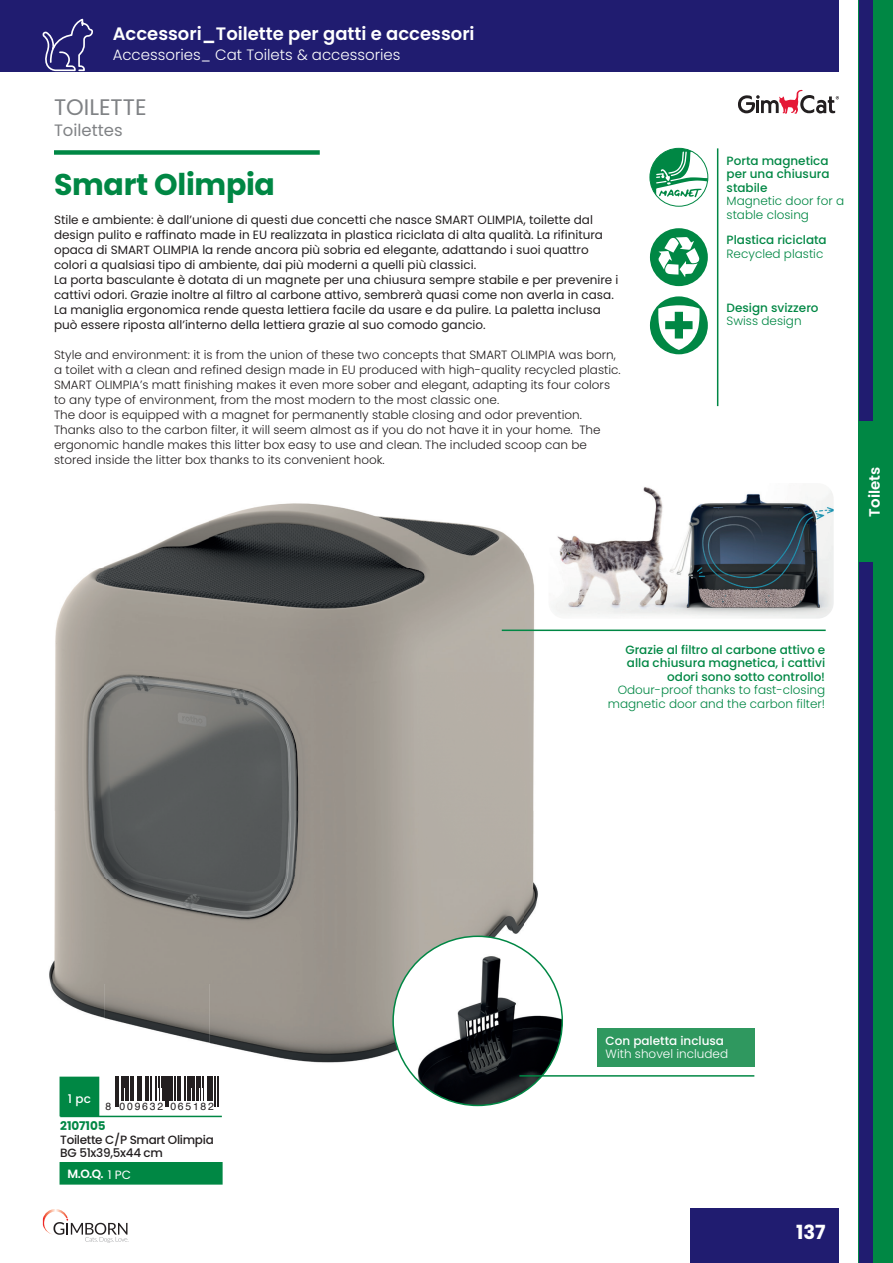
<style>
.page{position:relative;width:893px;height:1263px;background:#fff}
.page>*{position:absolute;margin:0;border:0;box-sizing:border-box;transform-origin:0 0}
.t1{font:700 30px "Poppins";letter-spacing:-.01em;color:#008744}
.t2{font:22.5px "Poppins";color:#808285}
.t3{font:700 19.5px "Poppins";color:#fff}
.t4{font:600 18px "Poppins";color:#fff}
.t5{font:16.5px "Poppins";color:#808285}
.t6{font:300 15px "Poppins";color:#fff}
.t7{font:600 15px "Poppins";color:#fff}
.t8{font:12px/15px "Poppins";color:#231f20}
.t9{font:300 12px/15px "Poppins";color:#231f20}
.t10{font:500 12px/13.5px "Poppins";color:#008744;text-align:right}
.t11{font:300 12px/13.5px "Poppins";color:#008744;text-align:right}
.t12{font:500 12px/13.5px "Poppins";letter-spacing:-.025em;color:#231f20}
.t13{font:500 12px "Poppins";color:#fff}
.t14{font:300 12px "Poppins";color:#fff}
.t15{font:600 12px "Poppins";color:#fff}
.t16{font:700 12px "Poppins";letter-spacing:-.005em;color:#008744}
.t17{font:10.35px "Helvetica";letter-spacing:.17em;color:#231f20}
.s1{font-weight:400}
</style>
<div class="page">
<div style="left:872px;top:0;width:21px;height:1263px;background:#008744"></div>
<div style="left:859px;top:0;width:13px;height:1263px;background:#201c70"></div>
<div style="left:0;top:0;width:839px;height:71px;background:#201c70"></div>
<div style="left:690px;top:1209px;width:149px;height:54px;background:#201c70"></div>
<svg style="left:43px;top:1209px;width:86px;height:34px"></svg>
<div style="left:859px;top:421px;width:34px;height:141px;background:#008744"></div>
<svg style="left:41px;top:18px;width:53px;height:54px"></svg>
<div style="left:54px;top:150px;width:266px;height:5px;background:#008744"></div>
<img style="left:49px;top:503px;width:475px;height:481px">
<img style="left:524px;top:555px;width:53px;height:532px">
<img style="left:50px;top:984px;width:55px;height:103px">
<img style="left:105px;top:984px;width:105px;height:93px">
<img style="left:210px;top:984px;width:215px;height:103px">
<img style="left:104px;top:1077px;width:122px;height:10px">
<svg style="left:115px;top:1077px;width:103px;height:29px"></svg>
<img style="left:393px;top:936px;width:169px;height:169px;border-radius:85px">
<hr style="left:519px;top:1075px;width:235px;height:1px;background:#008744">
<div style="left:597px;top:1028px;width:157px;height:39px;background:#2f985f"></div>
<hr style="left:717px;top:148px;width:1px;height:258px;background:#008744">
<div style="left:650px;top:296px;width:58px;height:58px;background:#008744;border-radius:50%"></div>
<svg style="left:658px;top:305px;width:41px;height:45px"></svg>
<div style="left:650px;top:228px;width:58px;height:58px;background:#008744;border-radius:50%"></div>
<svg style="left:658px;top:237px;width:42px;height:40px"></svg>
<div style="left:650px;top:148px;width:58px;height:58px;background:#008744;border-radius:50%"></div>
<svg style="left:656px;top:152px;width:53px;height:55px"></svg>
<div style="left:650px;top:148px;width:58px;height:59px;border:1px solid #008744;border-radius:50%"></div>
<img style="left:549px;top:487px;width:285px;height:132px">
<hr style="left:502px;top:629px;width:324px;height:2px;background:#008744">
<div style="left:60px;top:1163px;width:162px;height:21px;background:#008744"></div>
<div style="left:60px;top:1162px;width:163px;height:22px;border:2px solid #008744"></div>
<div style="left:60px;top:1077px;width:39px;height:39px;background:#008744"></div>
<hr style="left:60px;top:1116px;width:162px;height:1px;background:#008744">
<svg style="left:738px;top:90px;width:101px;height:24px"></svg>
<h3 class="t4" style="left:113px;top:23px;width:363px">Accessori_Toilette per gatti e accessori</h3>
<p class="t6" style="left:113px;top:46px;width:289px">Accessories_ Cat Toilets &amp; accessories</p>
<h2 class="t2" style="left:54px;top:94px;width:94px">TOILETTE</h2>
<h3 class="t5" style="left:54px;top:121px;width:70px">Toilettes</h3>
<h1 class="t1" style="left:54px;top:167px;width:223px">Smart Olimpia</h1>
<p class="t8" style="left:54px;top:212px;width:566px">Stile e ambiente: è dall’unione di questi due concetti che nasce SMART OLIMPIA, toilette dal design pulito e raffinato made in EU realizzata in plastica riciclata di alta qualità. La rifinitura opaca di SMART OLIMPIA la rende ancora più sobria ed elegante, adattando i suoi quattro colori a qualsiasi tipo di ambiente, dai più moderni a quelli più classici.<br>La porta basculante è dotata di un magnete per una chiusura sempre stabile e per prevenire i cattivi odori. Grazie inoltre al filtro al carbone attivo, sembrerà quasi come non averla in casa.<br>La maniglia ergonomica rende questa lettiera facile da usare e da pulire. La paletta inclusa può essere riposta all’interno della lettiera grazie al suo comodo gancio.</p>
<p class="t9" style="left:54px;top:347px;width:568px">Style and environment: it is from the union of these two concepts that SMART OLIMPIA was born, a toilet with a clean and refined design made in EU produced with high-quality recycled plastic.<br>SMART OLIMPIA’s matt finishing makes it even more sober and elegant, adapting its four colors to any type of environment, from the most modern to the most classic one.<br>The door is equipped with a magnet for permanently stable closing and odor prevention.<br>Thanks also to the carbon filter, it will seem almost as if you do not have it in your home. The ergonomic handle makes this litter box easy to use and clean. The included scoop can be stored inside the litter box thanks to its convenient hook.</p>
<p class="t10" style="left:727px;top:154px;width:104px;text-align:justify">Porta magnetica per una chiusura stabile</p>
<p class="t11" style="left:727px;top:194px;width:119px;text-align:left">Magnetic door for a stable closing</p>
<p class="t10" style="left:727px;top:233px;width:102px">Plastica riciclata</p>
<p class="t11" style="left:727px;top:247px;width:98px">Recycled plastic</p>
<p class="t10" style="left:727px;top:301px;width:93px">Design svizzero</p>
<p class="t11" style="left:727px;top:314px;width:77px">Swiss design</p>
<p class="t7" style="left:866px;top:516px;width:51px;rotate:-90deg">Toilets</p>
<p class="t10" style="left:625px;top:643px;width:201px">Grazie al filtro al carbone attivo e alla chiusura magnetica, i cattivi odori sono sotto controllo!</p>
<p class="t11" style="left:608px;top:683px;width:219px">Odour-proof thanks to fast-closing magnetic door and the carbon filter!</p>
<p class="t13" style="left:68px;top:1092px;width:25px">1 pc</p>
<p class="t16" style="left:60px;top:1119px;width:47px">2107105</p>
<p class="t12" style="left:60px;top:1133px;width:155px">Toilette C/P Smart Olimpia<br>BG 51x39,5x44 cm</p>
<p class="t17" style="left:106px;top:1098px;width:110px">8 009632 065182</p>
<p class="t15" style="left:68px;top:1167px;width:65px">M.O.Q. <span class="s1">1 PC</span></p>
<p class="t13" style="left:605px;top:1034px;width:120px">Con paletta inclusa</p>
<p class="t14" style="left:605px;top:1047px;width:124px">With shovel included</p>
<h3 class="t3" style="left:796px;top:1221px;width:31px">137</h3>
</div>
